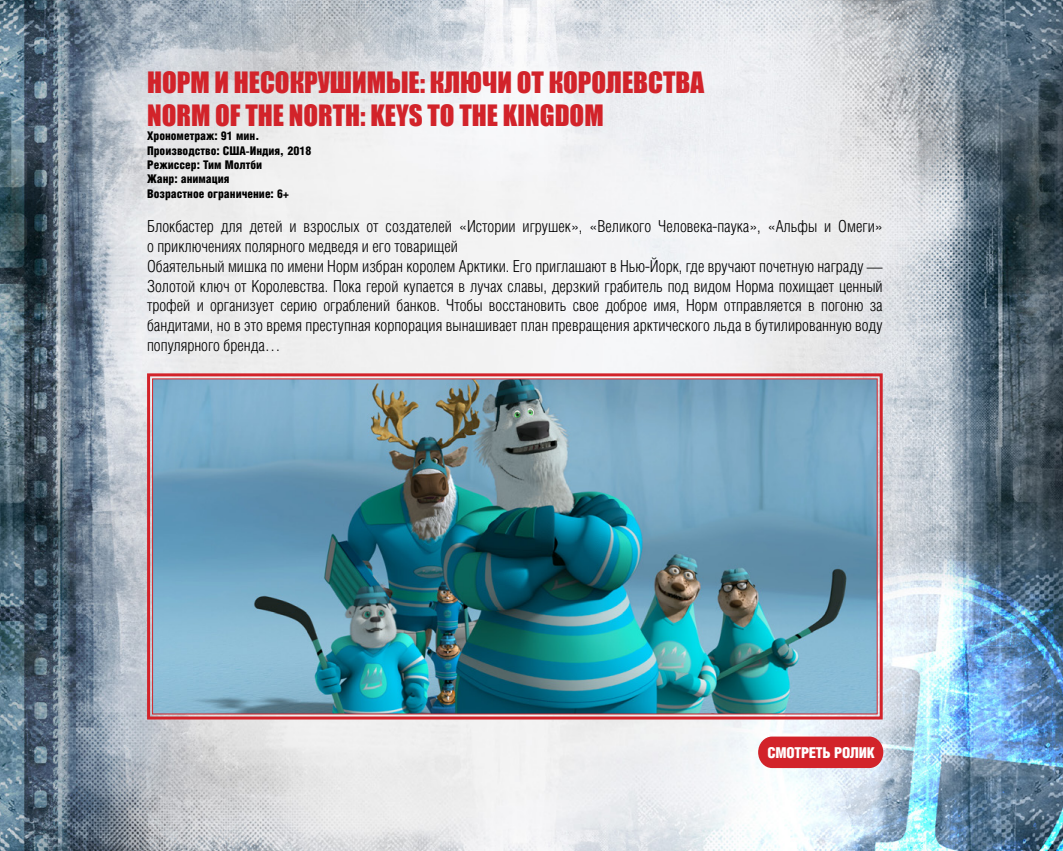
<style>
.page{position:relative;width:1063px;height:851px;background:#fff}
.page>*{position:absolute;margin:0;border:0;box-sizing:border-box;transform-origin:0 0}
.t1{font:27px/32.4px "Impact";color:#d2232a}
.t2{font:16.5px/19.8px "Helios Cond Light C";color:#000}
.t3{font:15px "Helios Cond Black C";letter-spacing:-.02em;color:#fff}
.t4{font:12px/14.4px "Helios Cond Black C";color:#000}
</style>
<div class="page">
<img style="left:0;top:0;width:1063px;height:850px">
<svg style="left:758px;top:736px;width:125px;height:32px;background:#d33037"></svg>
<svg style="left:146px;top:372px;width:738px;height:349px;background:#db8489"></svg>
<img style="left:152px;top:378px;width:726px;height:337px">
<h1 class="t1" style="left:147px;top:66px;width:559px">НОРМ И НЕСОКРУШИМЫЕ: КЛЮЧИ ОТ КОРОЛЕВСТВА<br>NORM OF THE NORTH: KEYS TO THE KINGDOM</h1>
<p class="t4" style="left:147px;top:128px;width:166px">Хронометраж: 91 мин.<br>Производство: США-Индия, 2018<br>Режиссер: Тим Молтби<br>Жанр: анимация<br>Возрастное ограничение: 6+</p>
<p class="t2" style="left:147px;top:216px;width:737px">Блокбастер для детей и взрослых от создателей «Истории игрушек», «Великого Человека-паука», «Альфы и Омеги» о приключениях полярного медведя и его товарищей<br>Обаятельный мишка по имени Норм избран королем Арктики. Его приглашают в Нью-Йорк, где вручают почетную награду — Золотой ключ от Королевства. Пока герой купается в лучах славы, дерзкий грабитель под видом Норма похищает ценный трофей и организует серию ограблений банков. Чтобы восстановить свое доброе имя, Норм отправляется в погоню за бандитами, но в это время преступная корпорация вынашивает план превращения арктического льда в бутилированную воду популярного бренда…</p>
<p class="t3" style="left:768px;top:744px;width:109px">СМОТРЕТЬ РОЛИК</p>
</div>
